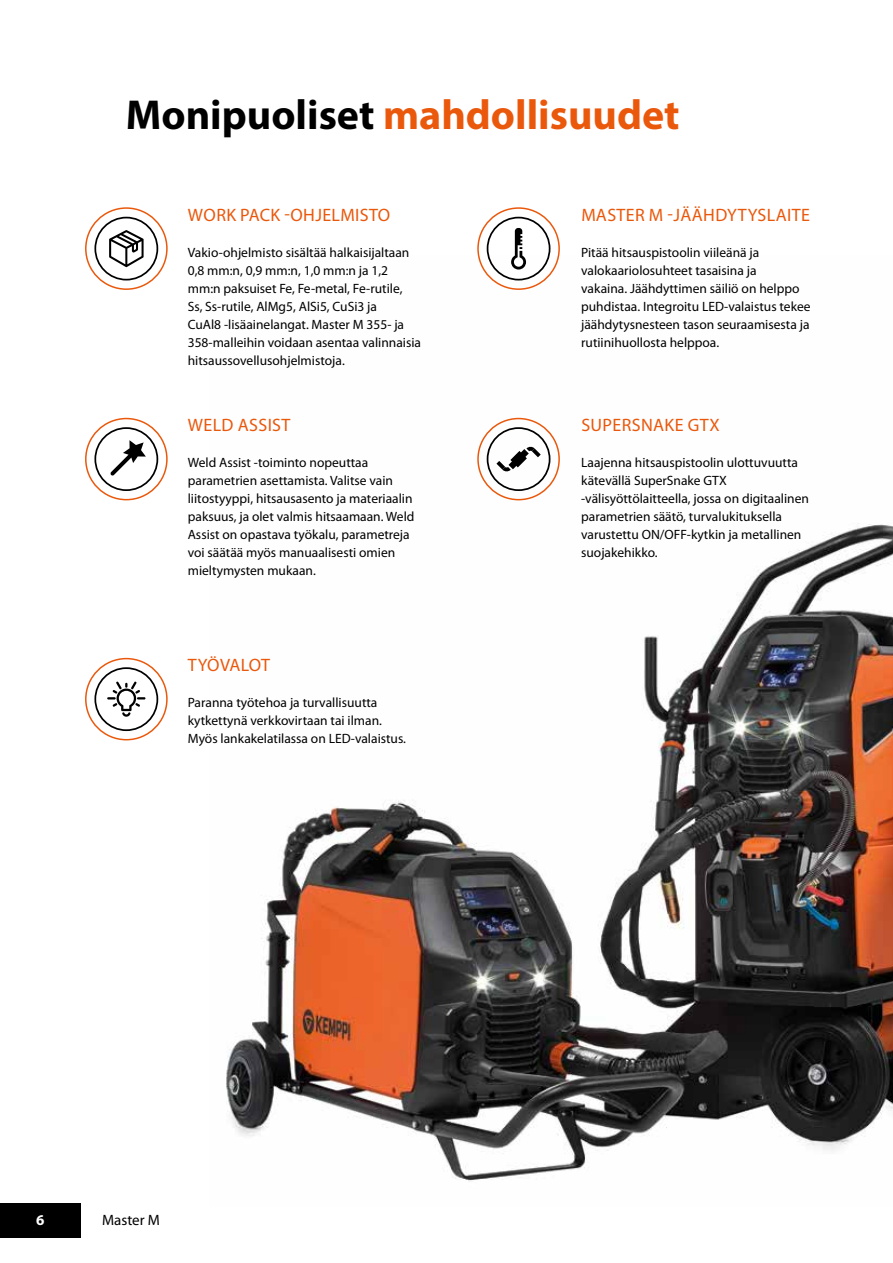
<style>
.page{position:relative;width:893px;height:1263px;background:#fff}
.page>*{position:absolute;margin:0;border:0;box-sizing:border-box;transform-origin:0 0}
.t1{font:700 42px "Myriad Pro";color:#ea580c}
.t2{font:18px "Myriad Pro";letter-spacing:.02em;color:#ea580c}
.t3{font:18px "Myriad Pro";letter-spacing:-.005em;color:#ea580c}
.t4{font:15px "Myriad Pro";color:#000}
.t5{font:700 15px "Myriad Pro";color:#fff}
.t6{font:13.5px/18px "Myriad Pro";color:#000}
.s1{color:#000}
</style>
<div class="page">
<img style="left:226px;top:255px;width:667px;height:927px">
<div style="left:0;top:1203px;width:81px;height:34px;background:#000"></div>
<div style="left:85px;top:207px;width:83px;height:83px;border:2px solid #ea580c;border-radius:50%"></div>
<svg style="left:94px;top:217px;width:64px;height:63px"></svg>
<div style="left:85px;top:658px;width:83px;height:82px;border:2px solid #ea580c;border-radius:50%"></div>
<svg style="left:94px;top:667px;width:64px;height:64px"></svg>
<div style="left:85px;top:418px;width:83px;height:82px;border:2px solid #ea580c;border-radius:50%"></div>
<svg style="left:94px;top:427px;width:64px;height:64px"></svg>
<div style="left:477px;top:207px;width:83px;height:83px;border:2px solid #ea580c;border-radius:50%"></div>
<svg style="left:487px;top:217px;width:63px;height:63px"></svg>
<div style="left:477px;top:418px;width:83px;height:82px;border:2px solid #ea580c;border-radius:50%"></div>
<svg style="left:487px;top:427px;width:63px;height:64px"></svg>
<h1 class="t1" style="left:126px;top:88px;width:555px"><span class="s1">Monipuoliset</span> mahdollisuudet</h1>
<h2 class="t2" style="left:188px;top:204px;width:204px">WORK PACK -OHJELMISTO</h2>
<p class="t6" style="left:188px;top:243px;width:235px">Vakio-ohjelmisto sisältää halkaisijaltaan 0,8 mm:n, 0,9 mm:n, 1,0 mm:n ja 1,2 mm:n paksuiset Fe, Fe-metal, Fe-rutile,<br>Ss, Ss-rutile, AlMg5, AlSi5, CuSi3 ja<br>CuAl8 -lisäainelangat. Master M 355- ja 358-malleihin voidaan asentaa valinnaisia hitsaussovellusohjelmistoja.</p>
<h2 class="t2" style="left:188px;top:414px;width:104px">WELD ASSIST</h2>
<p class="t6" style="left:188px;top:454px;width:228px">Weld Assist -toiminto nopeuttaa parametrien asettamista. Valitse vain liitostyyppi, hitsausasento ja materiaalin paksuus, ja olet valmis hitsaamaan. Weld Assist on opastava työkalu, parametreja voi säätää myös manuaalisesti omien mieltymysten mukaan.</p>
<h2 class="t3" style="left:188px;top:654px;width:84px">TYÖVALOT</h2>
<p class="t6" style="left:188px;top:694px;width:220px">Paranna työtehoa ja turvallisuutta kytkettynä verkkovirtaan tai ilman.<br>Myös lankakelatilassa on LED-valaistus.</p>
<h2 class="t2" style="left:581px;top:204px;width:230px">MASTER M -JÄÄHDYTYSLAITE</h2>
<p class="t6" style="left:581px;top:243px;width:231px">Pitää hitsauspistoolin viileänä ja valokaariolosuhteet tasaisina ja<br>vakaina. Jäähdyttimen säiliö on helppo puhdistaa. Integroitu LED-valaistus tekee jäähdytysnesteen tason seuraamisesta ja rutiinihuollosta helppoa.</p>
<h2 class="t2" style="left:581px;top:414px;width:140px">SUPERSNAKE GTX</h2>
<p class="t6" style="left:581px;top:454px;width:229px">Laajenna hitsauspistoolin ulottuvuutta kätevällä SuperSnake GTX -välisyöttölaitteella, jossa on digitaalinen parametrien säätö, turvalukituksella varustettu ON/OFF-kytkin ja metallinen suojakehikko.</p>
<p class="t5" style="left:36px;top:1210px;width:10px">6</p>
<p class="t4" style="left:102px;top:1210px;width:59px">Master M</p>
</div>
